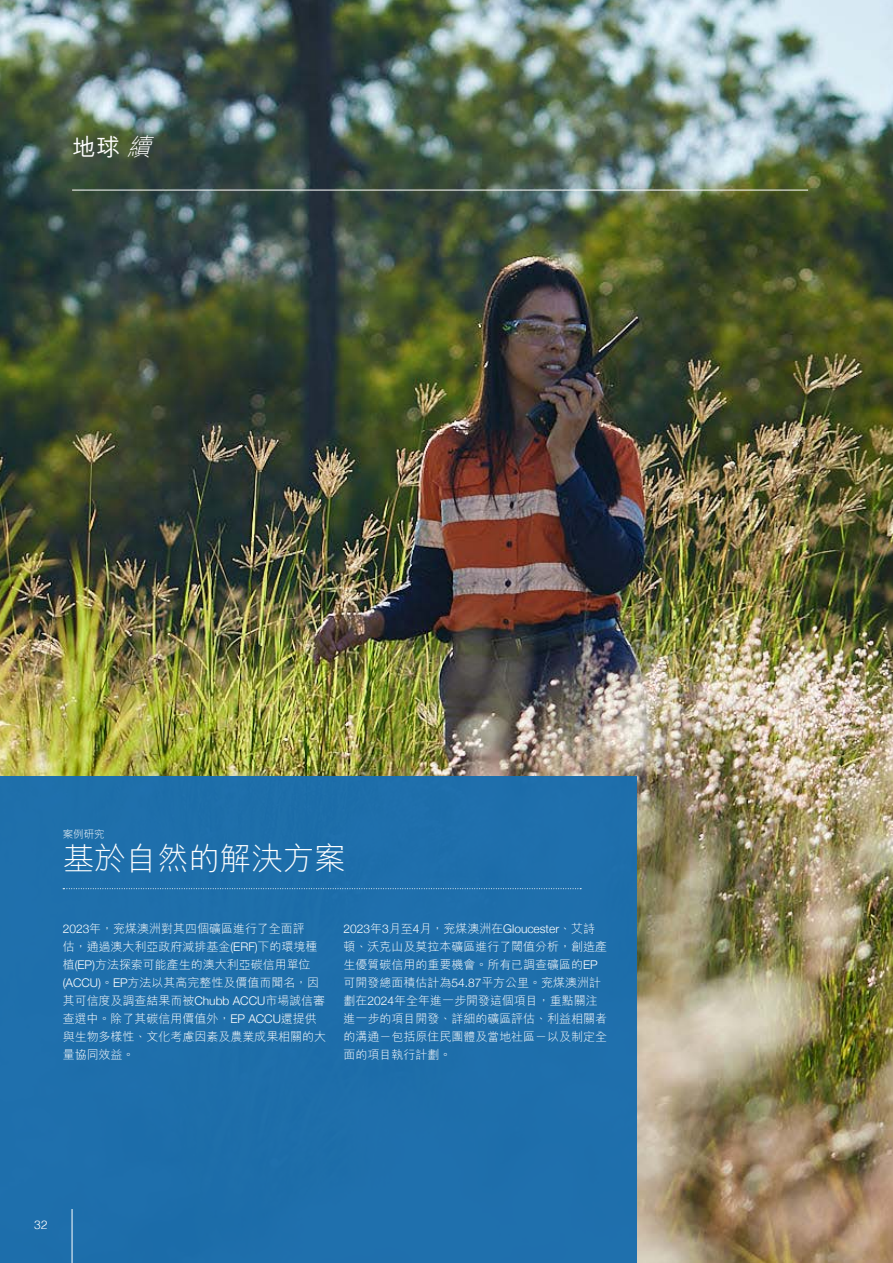
<style>
.page{position:relative;width:893px;height:1263px;background:#fff}
.page>*{position:absolute;margin:0;border:0;box-sizing:border-box;transform-origin:0 0}
.t1{font:300 31.5px "M Hei HK";color:#fff}
.t2{font:500 24px "M Hei HK";color:#fff}
.t3{font:300 12px/18px "M Hei HK";color:#fff}
.t4{font:300 12px "Helvetica Neue";color:#fff}
.t5{font:300 12px "Helvetica";color:#fff}
.t6{font:300 10.5px "M Hei HK";color:#fff}
.s1{font-weight:300;font-style:italic}
.s2{font-family:"Helvetica Neue"}
.s3{font-family:"M Hei HK"}
</style>
<div class="page">
<img style="left:0;top:0;width:893px;height:1263px">
<div style="left:0;top:776px;width:637px;height:487px;background:#1b6ead"></div>
<svg style="left:63px;top:888px;width:518px;height:1px"></svg>
<hr style="left:72px;top:190px;width:736px;height:1px;background:#fff">
<hr style="left:72px;top:1209px;width:1px;height:54px;background:#fff">
<h2 class="t2" style="left:72px;top:129px;width:87px">地球<span class="s1">續</span></h2>
<p class="t6" style="left:63px;top:828px;width:44px">案例研究</p>
<h1 class="t1" style="left:63px;top:842px;width:284px">基於自然的解決方案</h1>
<p class="t3" style="left:63px;top:919px;width:265px"><span class="s2">2023</span>年，兖煤澳洲對其四個礦區進行了全面評<br>估，通過澳大利亞政府減排基金<span class="s2">(ERF)</span>下的環境種植<span class="s2">(EP)</span>方法探索可能產生的澳大利亞碳信用單位<span class="s2">(ACCU)</span>。<span class="s2">EP</span>方法以其高完整性及價值而聞名，因其可信度及調查結果而被<span class="s2">Chubb ACCU</span>市場誠信審查選中。除了其碳信用價值外，<span class="s2">EP ACCU</span>還提供與生物多樣性、文化考慮因素及農業成果相關的大量協同效益。</p>
<p class="t4" style="left:344px;top:919px;width:253px">2023<span class="s3">年</span>3<span class="s3">月至</span>4<span class="s3">月，兖煤澳洲在</span>Gloucester<span class="s3">、艾詩</span></p>
<p class="t3" style="left:344px;top:937px;width:265px">頓、沃克山及莫拉本礦區進行了閾值分析，創造產生優質碳信用的重要機會。所有已調查礦區的<span class="s2">EP</span>可開發總面積估計為<span class="s2">54.87</span>平方公里。兖煤澳洲計劃在<span class="s2">2024</span>年全年進一步開發這個項目，重點關注進一步的項目開發、詳細的礦區評估、利益相關者的溝通－包括原住民團體及當地社區－以及制定全面的項目執行計劃。</p>
<p class="t5" style="left:34px;top:1214px;width:15px">32</p>
</div>
